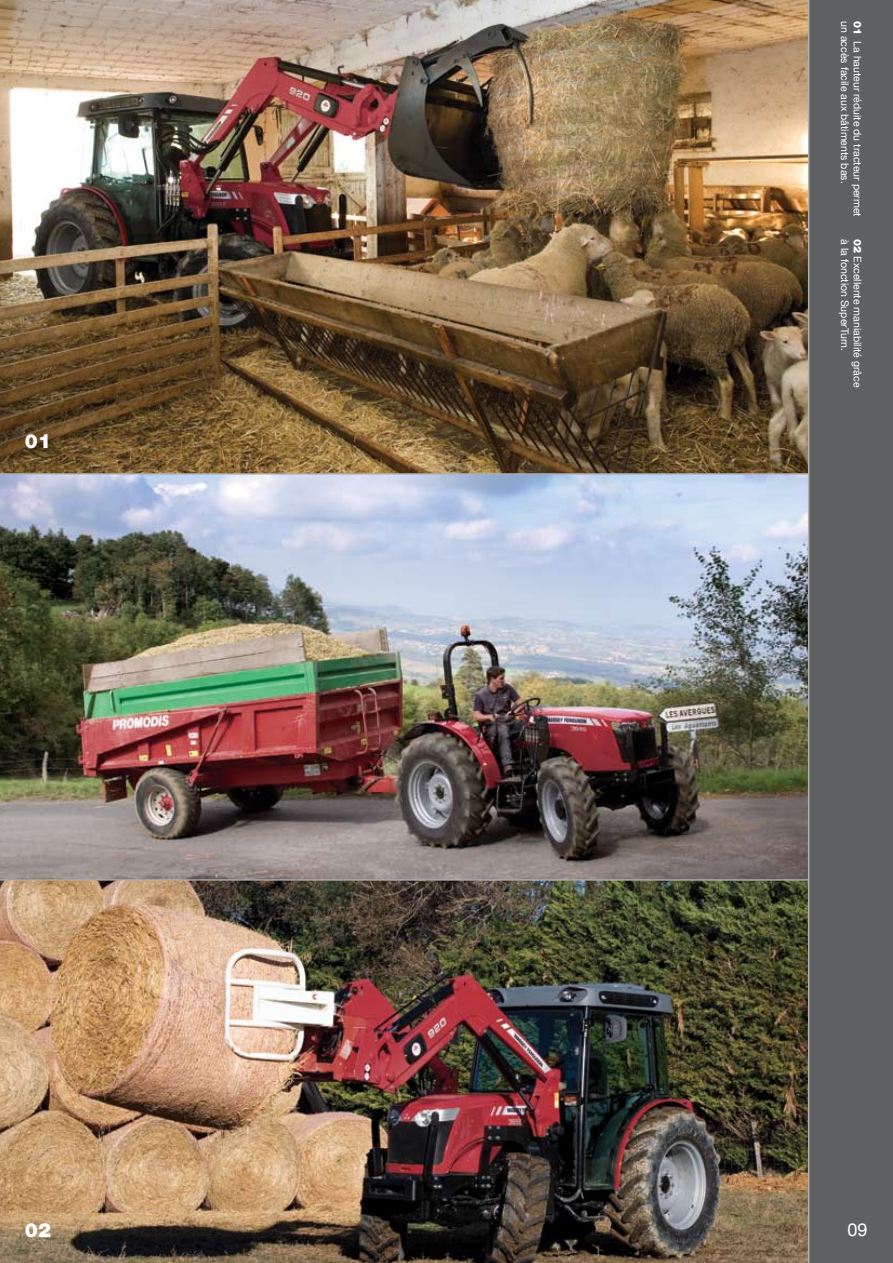
<style>
.page{position:relative;width:893px;height:1263px;background:#fff}
.page>*{position:absolute;margin:0;border:0;box-sizing:border-box;transform-origin:0 0}
.t1{font:900 19.5px "Helvetica Neue LT Com";color:#fff}
.t2{font:18px "Helvetica Neue LT Com";color:#fff}
.t3{font:10.5px/12.6px "Helvetica Neue LT Com";color:#fff}
.s1{font-weight:900}
</style>
<div class="page">
<img style="left:0;top:475px;width:808px;height:788px">
<img style="left:0;top:0;width:808px;height:473px">
<hr style="left:0;top:879px;width:819px;height:2px;background:#afafb0">
<hr style="left:0;top:473px;width:819px;height:2px;background:#afafb0">
<div style="left:808px;top:0;width:85px;height:1263px;background:#5f6062"></div>
<h1 class="t1" style="left:25px;top:429px;width:28px">01</h1>
<p class="t3" style="left:864px;top:21px;width:197px;rotate:90deg"><span class="s1">01</span> La hauteur réduite du tracteur permet un accès facile aux bâtiments bas.</p>
<p class="t3" style="left:864px;top:239px;width:150px;rotate:90deg"><span class="s1">02</span> Excellente maniabilité grâce à la fonction SuperTurn.</p>
<h1 class="t1" style="left:25px;top:1218px;width:28px">02</h1>
<h2 class="t2" style="left:847px;top:1218px;width:22px">09</h2>
</div>
